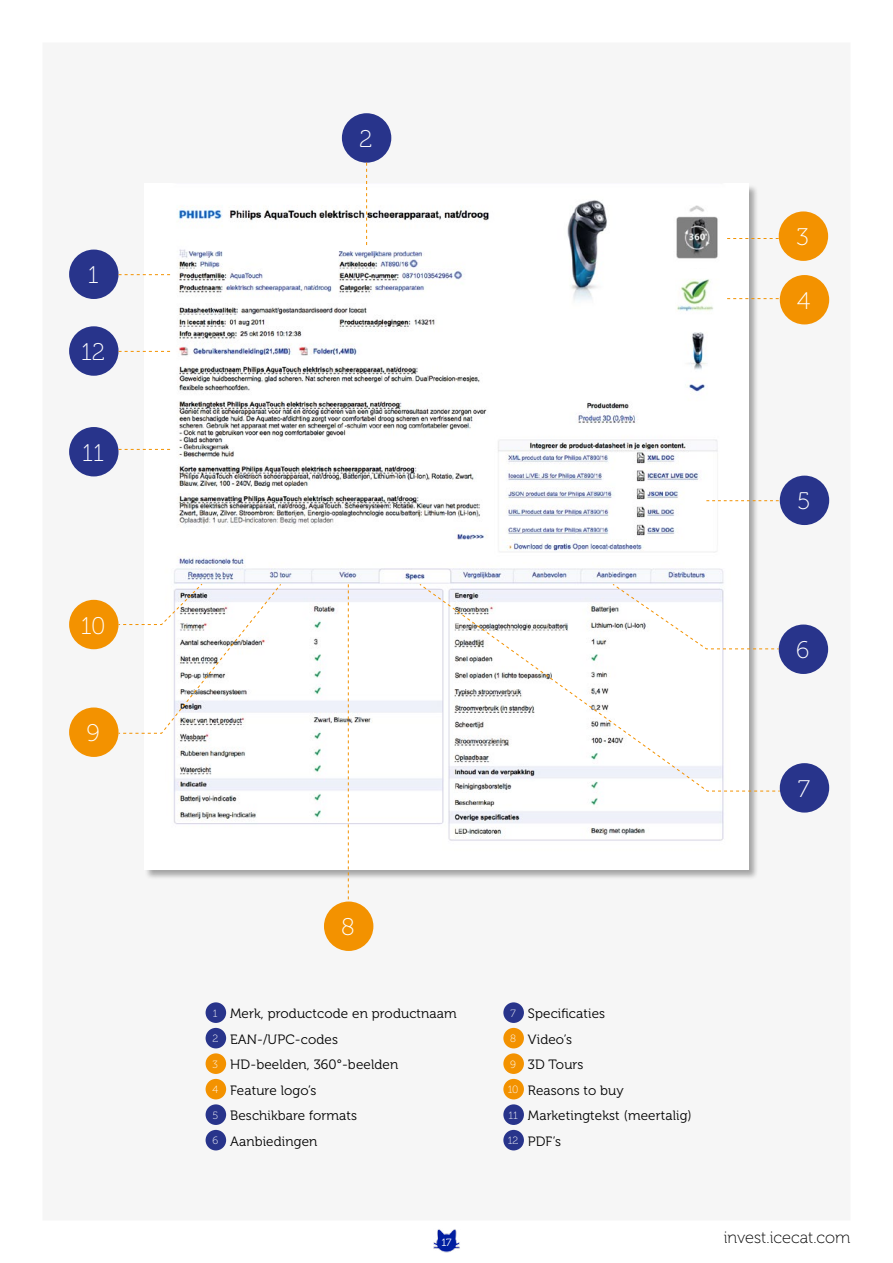
<style>
.page{position:relative;width:893px;height:1263px;background:#fff}
.page>*{position:absolute;margin:0;border:0;box-sizing:border-box;transform-origin:0 0}
.t1{font:24px "Museo 100";color:#fff}
.t2{font:16.5px "Museo 100";color:#000}
.t3{font:13.5px/25.5px "Museo 300";letter-spacing:.01em;color:#000}
.t4{font:10.5px "Museo 300";color:#fff}
.s1{font-family:"Museo 100";font-size:10.5px;color:#fff}
</style>
<div class="page">
<img style="left:433px;top:1229px;width:27px;height:23px">
<div style="left:145px;top:184px;width:614px;height:696px;background:#000;opacity:.33"></div>
<img style="left:145px;top:184px;width:603px;height:686px">
<div style="left:206px;top:1002px;width:20px;height:21px;background:#28348b;border-radius:50%"></div>
<div style="left:206px;top:1028px;width:20px;height:20px;background:#28348b;border-radius:50%"></div>
<div style="left:206px;top:1053px;width:20px;height:21px;background:#f39200;border-radius:50%"></div>
<div style="left:206px;top:1079px;width:20px;height:20px;background:#f39200;border-radius:50%"></div>
<div style="left:206px;top:1104px;width:20px;height:21px;background:#28348b;border-radius:50%"></div>
<div style="left:206px;top:1130px;width:20px;height:20px;background:#28348b;border-radius:50%"></div>
<div style="left:69px;top:250px;width:50px;height:49px;background:#28348b;border-radius:50%"></div>
<svg style="left:119px;top:274px;width:51px;height:1px"></svg>
<div style="left:342px;top:113px;width:49px;height:50px;background:#28348b;border-radius:50%"></div>
<svg style="left:366px;top:163px;width:1px;height:82px"></svg>
<div style="left:779px;top:211px;width:49px;height:50px;background:#f39200;border-radius:50%"></div>
<svg style="left:727px;top:238px;width:52px;height:1px"></svg>
<svg style="left:727px;top:298px;width:52px;height:1px"></svg>
<div style="left:780px;top:275px;width:49px;height:49px;background:#f39200;border-radius:50%"></div>
<div style="left:780px;top:476px;width:49px;height:49px;background:#28348b;border-radius:50%"></div>
<svg style="left:706px;top:500px;width:73px;height:1px"></svg>
<div style="left:779px;top:624px;width:49px;height:50px;background:#28348b;border-radius:50%"></div>
<div style="left:780px;top:763px;width:49px;height:49px;background:#28348b;border-radius:50%"></div>
<div style="left:324px;top:901px;width:49px;height:50px;background:#f39200;border-radius:50%"></div>
<div style="left:69px;top:707px;width:50px;height:50px;background:#f39200;border-radius:50%"></div>
<div style="left:69px;top:600px;width:50px;height:49px;background:#f39200;border-radius:50%"></div>
<svg style="left:419px;top:583px;width:361px;height:209px"></svg>
<svg style="left:348px;top:584px;width:1px;height:315px"></svg>
<svg style="left:118px;top:583px;width:164px;height:151px"></svg>
<div style="left:69px;top:427px;width:50px;height:49px;background:#28348b;border-radius:50%"></div>
<div style="left:69px;top:326px;width:50px;height:50px;background:#28348b;border-radius:50%"></div>
<svg style="left:119px;top:351px;width:51px;height:1px"></svg>
<svg style="left:119px;top:449px;width:51px;height:1px"></svg>
<div style="left:503px;top:1002px;width:21px;height:21px;background:#28348b;border-radius:50%"></div>
<div style="left:503px;top:1028px;width:21px;height:20px;background:#f39200;border-radius:50%"></div>
<div style="left:503px;top:1053px;width:21px;height:21px;background:#f39200;border-radius:50%"></div>
<div style="left:503px;top:1079px;width:21px;height:20px;background:#f39200;border-radius:50%"></div>
<div style="left:503px;top:1104px;width:21px;height:21px;background:#28348b;border-radius:50%"></div>
<div style="left:503px;top:1130px;width:21px;height:20px;background:#28348b;border-radius:50%"></div>
<img style="left:675px;top:269px;width:45px;height:46px">
<h1 class="t1" style="left:88px;top:262px;width:12px">1</h1>
<h1 class="t1" style="left:81px;top:339px;width:26px">12</h1>
<h1 class="t1" style="left:82px;top:440px;width:23px">11</h1>
<h1 class="t1" style="left:81px;top:612px;width:26px">10</h1>
<h1 class="t1" style="left:86px;top:720px;width:15px">9</h1>
<h1 class="t1" style="left:359px;top:126px;width:15px">2</h1>
<h1 class="t1" style="left:341px;top:914px;width:15px">8</h1>
<p class="t3" style="left:212px;top:1001px;width:246px"><span class="s1">1</span> Merk, productcode en productnaam<br><span class="s1">2</span> EAN-/UPC-codes<br><span class="s1">3</span> HD-beelden, 360°-beelden<br><span class="s1">4</span> Feature logo’s<br><span class="s1">5</span> Beschikbare formats<br><span class="s1">6</span> Aanbiedingen</p>
<p class="t3" style="left:508px;top:1001px;width:186px"><span class="s1">7</span> Specificaties<br><span class="s1">8</span> Video’s<br><span class="s1">9</span> 3D Tours<br><span class="s1">10</span> Reasons to buy<br><span class="s1">11</span> Marketingtekst (meertalig)<br><span class="s1">12</span> PDF’s</p>
<h1 class="t1" style="left:796px;top:224px;width:14px">3</h1>
<h1 class="t1" style="left:797px;top:288px;width:15px">4</h1>
<h1 class="t1" style="left:797px;top:488px;width:15px">5</h1>
<h1 class="t1" style="left:796px;top:637px;width:15px">6</h1>
<h1 class="t1" style="left:798px;top:776px;width:13px">7</h1>
<p class="t4" style="left:441px;top:1237px;width:12px">17</p>
<p class="t2" style="left:724px;top:1228px;width:128px">invest.icecat.com</p>
</div>
